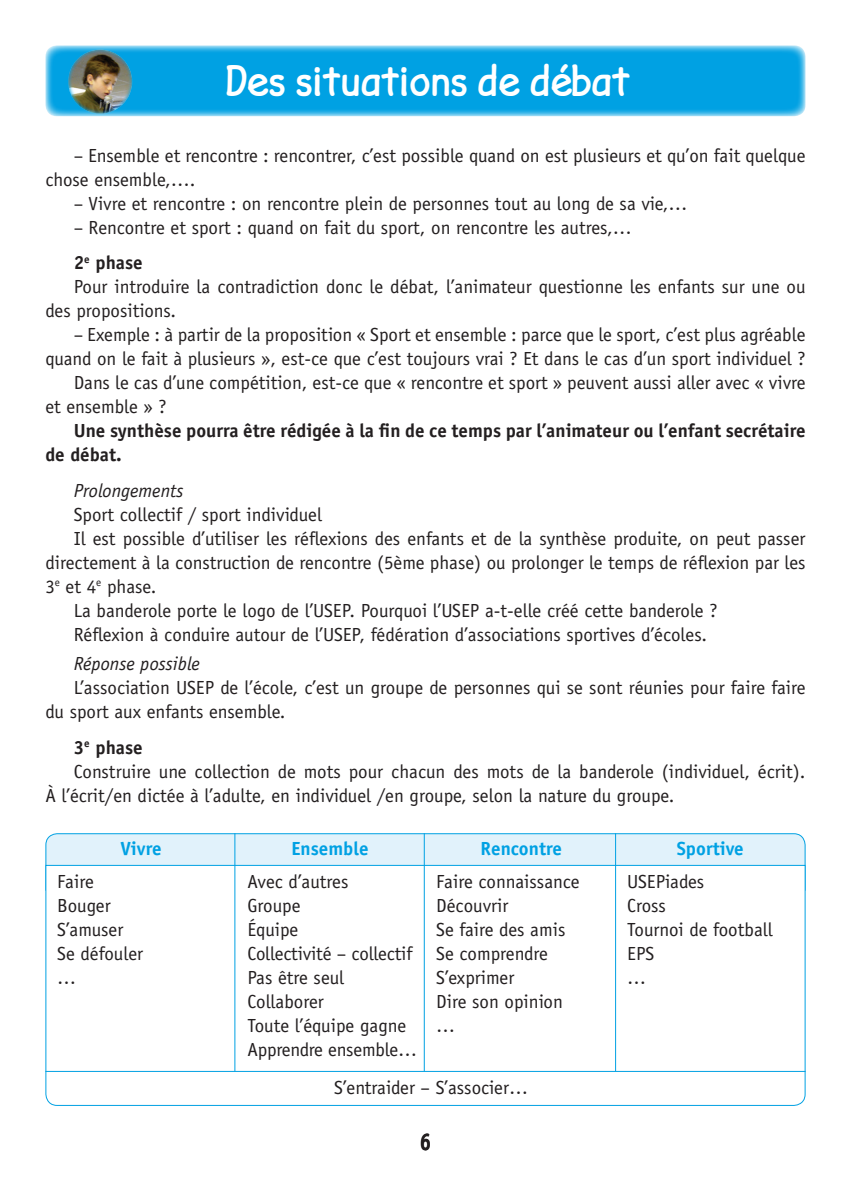
<style>
.page{position:relative;width:851px;height:1191px;background:#fff}
.page>*{position:absolute;margin:0;border:0;box-sizing:border-box;transform-origin:0 0}
.t1{font:44px "Finale Copyist Text Ext";letter-spacing:-.01em;color:#fff}
.t2{font:700 24px "Officina Sans";color:#231f20;scale:.85 1}
.t3{font:19px/24px "Officina Sans";color:#231f20}
.t4{font:700 19px/24px "Officina Sans";color:#231f20}
.t5{font:700 19px "Officina Sans";color:#00a1e3}
.t6{font:italic 19px "Officina Sans";color:#231f20}
</style>
<div class="page">
<svg style="left:45px;top:45px;width:760px;height:71px;background:#11a7e4"></svg>
<img style="left:68px;top:50px;width:64px;height:64px;border-radius:32px">
<svg style="left:45px;top:833px;width:761px;height:31px;background:#d9effa"></svg>
<svg style="left:45px;top:864px;width:761px;height:242px"></svg>
<hr style="left:234px;top:833px;width:1px;height:238px;background:#00a1e3">
<hr style="left:615px;top:833px;width:1px;height:238px;background:#00a1e3">
<hr style="left:423px;top:833px;width:1px;height:238px;background:#00a1e3">
<hr style="left:45px;top:1071px;width:760px;height:1px;background:#00a1e3">
<p class="t1" style="left:225px;top:54px;width:407px">Des situations de débat</p>
<p class="t3" style="left:45px;top:143px;width:761px;text-indent:28px">– Ensemble et rencontre : rencontrer, c’est possible quand on est plusieurs et qu’on fait quelque chose ensemble,….</p>
<p class="t3" style="left:74px;top:191px;width:615px">– Vivre et rencontre : on rencontre plein de personnes tout au long de sa vie,…</p>
<p class="t3" style="left:74px;top:215px;width:559px">– Rencontre et sport : quand on fait du sport, on rencontre les autres,…</p>
<p class="t4" style="left:74px;top:250px;width:70px">2<sup>e</sup> phase</p>
<p class="t3" style="left:45px;top:275px;width:761px;text-indent:28px">Pour introduire la contradiction donc le débat, l’animateur questionne les enfants sur une ou des propositions.</p>
<p class="t3" style="left:45px;top:323px;width:761px;text-align:right">– Exemple : à partir de la proposition « Sport et ensemble : parce que le sport, c’est plus agréable quand on le fait à plusieurs », est-ce que c’est toujours vrai ? Et dans le cas d’un sport individuel ?</p>
<p class="t3" style="left:45px;top:371px;width:761px;text-indent:28px">Dans le cas d’une compétition, est-ce que « rencontre et sport » peuvent aussi aller avec « vivre et ensemble » ?</p>
<p class="t4" style="left:45px;top:418px;width:761px;text-indent:28px">Une synthèse pourra être rédigée à la fin de ce temps par l’animateur ou l’enfant secrétaire de débat.</p>
<p class="t6" style="left:74px;top:479px;width:111px">Prolongements</p>
<p class="t3" style="left:74px;top:502px;width:250px">Sport collectif / sport individuel</p>
<p class="t3" style="left:45px;top:526px;width:761px;text-align:justify;text-indent:28px">Il est possible d’utiliser les réflexions des enfants et de la synthèse produite, on peut passer directement à la construction de rencontre (5ème phase) ou prolonger le temps de réflexion par les 3<sup>e</sup> et 4<sup>e</sup> phase.</p>
<p class="t3" style="left:74px;top:598px;width:645px">La banderole porte le logo de l’USEP. Pourquoi l’USEP a-t-elle créé cette banderole ?</p>
<p class="t3" style="left:74px;top:622px;width:634px">Réflexion à conduire autour de l’USEP, fédération d’associations sportives d’écoles.</p>
<p class="t6" style="left:74px;top:653px;width:128px">Réponse possible</p>
<p class="t3" style="left:45px;top:676px;width:761px;text-indent:28px">L’association USEP de l’école, c’est un groupe de personnes qui se sont réunies pour faire faire du sport aux enfants ensemble.</p>
<p class="t4" style="left:74px;top:735px;width:70px">3<sup>e</sup> phase</p>
<p class="t3" style="left:45px;top:759px;width:761px;text-indent:28px">Construire une collection de mots pour chacun des mots de la banderole (individuel, écrit).<br>À l’écrit/en dictée à l’adulte, en individuel /en groupe, selon la nature du groupe.</p>
<p class="t5" style="left:120px;top:836px;width:43px">Vivre</p>
<p class="t5" style="left:291px;top:836px;width:79px">Ensemble</p>
<p class="t5" style="left:480px;top:836px;width:83px">Rencontre</p>
<p class="t5" style="left:676px;top:836px;width:68px">Sportive</p>
<p class="t3" style="left:57px;top:869px;width:38px">Faire</p>
<p class="t3" style="left:57px;top:893px;width:55px">Bouger</p>
<p class="t3" style="left:57px;top:917px;width:68px">S’amuser</p>
<p class="t3" style="left:57px;top:941px;width:87px">Se défouler</p>
<p class="t3" style="left:57px;top:965px;width:20px">…</p>
<p class="t3" style="left:247px;top:869px;width:103px">Avec d’autres</p>
<p class="t3" style="left:247px;top:893px;width:55px">Groupe</p>
<p class="t3" style="left:247px;top:917px;width:53px">Équipe</p>
<p class="t3" style="left:247px;top:941px;width:166px">Collectivité – collectif</p>
<p class="t3" style="left:247px;top:965px;width:98px">Pas être seul</p>
<p class="t3" style="left:247px;top:989px;width:78px">Collaborer</p>
<p class="t3" style="left:247px;top:1013px;width:160px">Toute l’équipe gagne</p>
<p class="t3" style="left:247px;top:1037px;width:171px">Apprendre ensemble…</p>
<p class="t3" style="left:436px;top:869px;width:145px">Faire connaissance</p>
<p class="t3" style="left:436px;top:893px;width:74px">Découvrir</p>
<p class="t3" style="left:436px;top:917px;width:131px">Se faire des amis</p>
<p class="t3" style="left:436px;top:941px;width:113px">Se comprendre</p>
<p class="t3" style="left:436px;top:965px;width:80px">S’exprimer</p>
<p class="t3" style="left:436px;top:989px;width:128px">Dire son opinion</p>
<p class="t3" style="left:436px;top:1013px;width:20px">…</p>
<p class="t3" style="left:334px;top:1075px;width:195px">S’entraider – S’associer…</p>
<p class="t2" style="left:420px;top:1127px;width:15px">6</p>
<p class="t3" style="left:627px;top:869px;width:79px">USEPiades</p>
<p class="t3" style="left:627px;top:893px;width:40px">Cross</p>
<p class="t3" style="left:627px;top:917px;width:147px">Tournoi de football</p>
<p class="t3" style="left:627px;top:941px;width:29px">EPS</p>
<p class="t3" style="left:627px;top:965px;width:20px">…</p>
</div>
